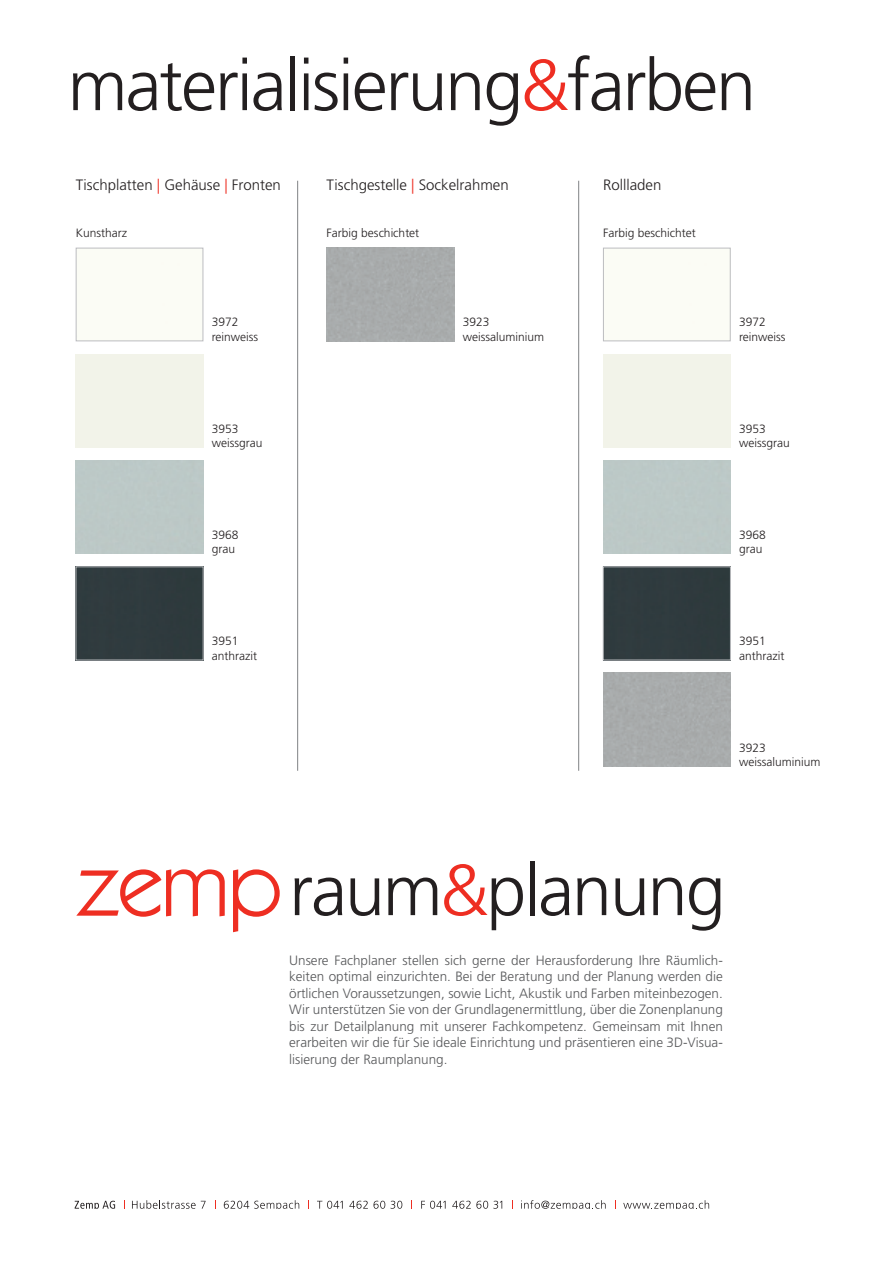
<style>
.page{position:relative;width:893px;height:1263px;background:#fff}
.page>*{position:absolute;margin:0;border:0;box-sizing:border-box;transform-origin:0 0}
.t1{font:300 72px "Frutiger LT Std";letter-spacing:-.03em;color:#231f20}
.t2{font:300 15px "Frutiger LT Std";color:#231f20}
.t3{font:300 13.5px/16.5px "Frutiger LT Std";color:#57585a;text-align:justify}
.t4{font:300 12px/14.4px "Frutiger LT Std";color:#231f20}
.s1{color:#ee2e22}
.s2{font-family:"Itc Kabel LT";font-weight:400;font-size:90px;color:#ee2e22}
</style>
<div class="page">
<div style="left:76px;top:248px;width:127px;height:93px;border:1px solid #bcbdc0"></div>
<div style="left:78px;top:569px;width:123px;height:89px;background:#2f3a3e"></div>
<div style="left:603px;top:248px;width:128px;height:93px;border:1px solid #bcbdc0"></div>
<div style="left:605px;top:569px;width:124px;height:89px;background:#2f3a3e"></div>
<div style="left:603px;top:567px;width:128px;height:93px;border:1px solid #bcbdc0"></div>
<hr style="left:297px;top:181px;width:1px;height:590px;background:#808285">
<hr style="left:578px;top:181px;width:1px;height:590px;background:#808285">
<svg style="left:75px;top:1201px;width:40px;height:8px"></svg>
<svg style="left:132px;top:1200px;width:74px;height:9px"></svg>
<svg style="left:224px;top:1200px;width:75px;height:9px"></svg>
<svg style="left:317px;top:1201px;width:26px;height:8px"></svg>
<svg style="left:349px;top:1201px;width:53px;height:8px"></svg>
<svg style="left:421px;top:1201px;width:25px;height:8px"></svg>
<svg style="left:452px;top:1201px;width:50px;height:8px"></svg>
<svg style="left:521px;top:1200px;width:85px;height:9px"></svg>
<svg style="left:623px;top:1200px;width:86px;height:9px"></svg>
<h1 class="t1" style="left:68px;top:45px;width:690px">materialisierung<span class="s1">&amp;</span>farben</h1>
<p class="t2" style="left:76px;top:176px;width:207px">Tischplatten <span class="s1">|</span> Gehäuse <span class="s1">|</span> Fronten</p>
<p class="t4" style="left:76px;top:225px;width:53px">Kunstharz</p>
<p class="t2" style="left:327px;top:176px;width:184px">Tischgestelle <span class="s1">|</span> Sockelrahmen</p>
<p class="t4" style="left:327px;top:225px;width:94px">Farbig beschichtet</p>
<p class="t2" style="left:603px;top:176px;width:60px">Rollladen</p>
<p class="t4" style="left:603px;top:225px;width:94px">Farbig beschichtet</p>
<p class="t4" style="left:212px;top:315px;width:48px">3972 reinweiss</p>
<p class="t4" style="left:463px;top:315px;width:83px">3923 weissaluminium</p>
<p class="t4" style="left:739px;top:315px;width:48px">3972 reinweiss</p>
<p class="t4" style="left:212px;top:422px;width:52px">3953 weissgrau</p>
<p class="t4" style="left:739px;top:422px;width:52px">3953 weissgrau</p>
<p class="t4" style="left:212px;top:528px;width:28px">3968 grau</p>
<p class="t4" style="left:739px;top:528px;width:28px">3968 grau</p>
<p class="t4" style="left:212px;top:634px;width:47px">3951 anthrazit</p>
<p class="t4" style="left:739px;top:634px;width:47px">3951 anthrazit</p>
<p class="t4" style="left:739px;top:740px;width:83px">3923 weissaluminium</p>
<h1 class="t1" style="left:76px;top:849px;width:651px"><span class="s2">zemp</span>raum<span class="s1">&amp;</span>planung</h1>
<p class="t3" style="left:289px;top:952px;width:435px">Unsere Fachplaner stellen sich gerne der Herausforderung Ihre Räumlich&shy;keiten optimal einzurichten. Bei der Beratung und der Planung werden die örtlichen Voraussetzungen, sowie Licht, Akustik und Farben miteinbezogen.<br>Wir unterstützen Sie von der Grundlagenermittlung, über die Zonenplanung bis zur Detailplanung mit unserer Fachkompetenz. Gemeinsam mit Ihnen erarbeiten wir die für Sie ideale Einrichtung und präsentieren eine 3D-Visua&shy;lisierung der Raumplanung.</p>
</div>
